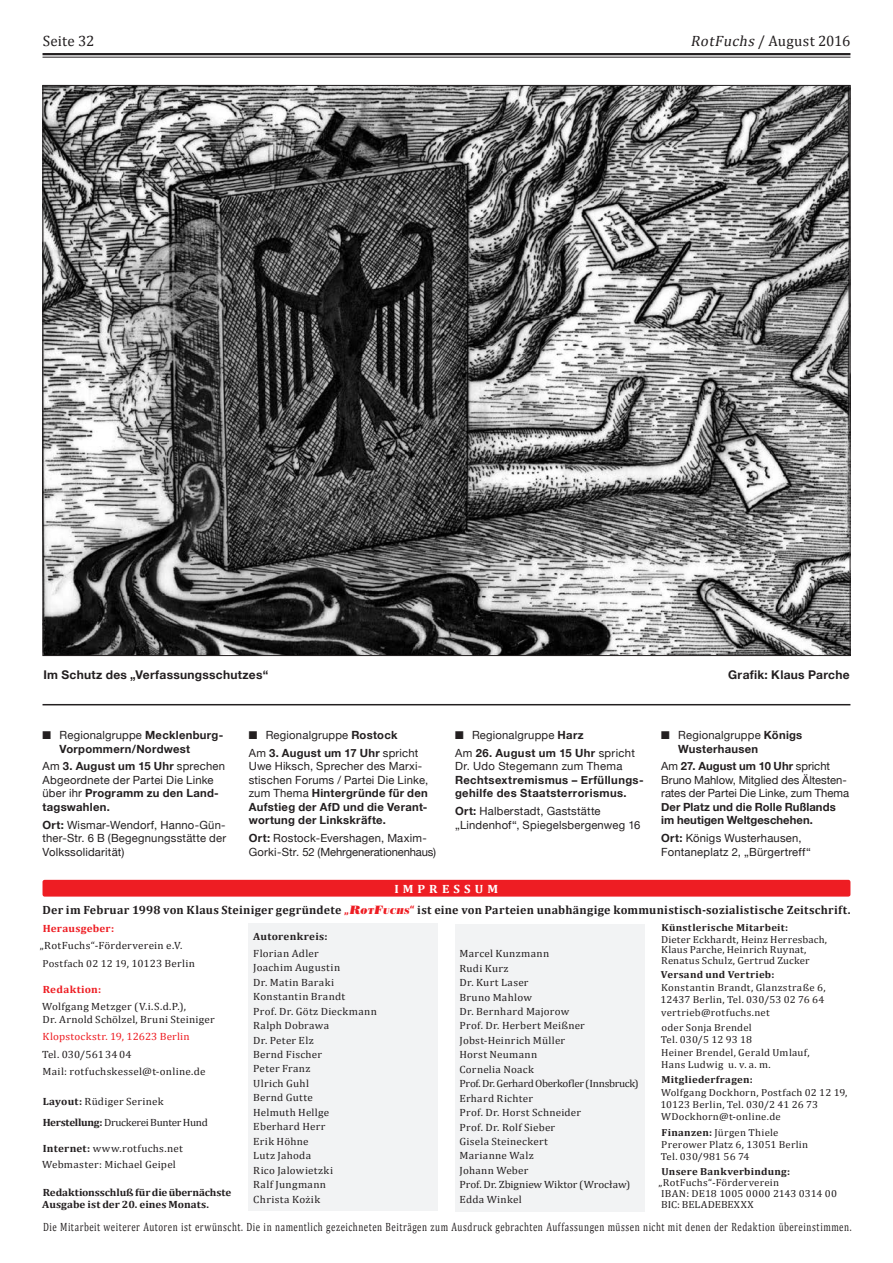
<style>
.page{position:relative;width:893px;height:1263px;background:#fff}
.page>*{position:absolute;margin:0;border:0;box-sizing:border-box;transform-origin:0 0}
.t1{font:15px "Cambria";letter-spacing:.005em;color:#231f20}
.t2{font:12px "Cambria";letter-spacing:.06em;color:#231f20;scale:.75 1}
.t3{font:700 12px/21.9px "Cambria";letter-spacing:.025em;color:#231f20;text-align:center}
.t4{font:700 12px "Helvetica Neue";letter-spacing:.025em;color:#231f20}
.t5{font:11.25px/13.5px "Helvetica Neue";letter-spacing:.015em;color:#231f20}
.t6{font:700 11.25px/13.5px "Helvetica Neue";letter-spacing:.025em;color:#231f20}
.t7{font:11.25px/13.5px "Helvetica Neue";letter-spacing:-.005em;color:#231f20}
.t8{font:700 11.25px/13.5px "Helvetica Neue";letter-spacing:.005em;color:#231f20}
.t9{font:10.5px/14.4px "Cambria";letter-spacing:.02em;color:#231f20;scale:1.06 1}
.t10{font:700 10.5px/12.6px "Cambria";letter-spacing:-.005em;color:#231f20;scale:1.06 1}
.t11{font:10.5px/21.1px "Cambria";letter-spacing:-.015em;color:#231f20;scale:1.06 1}
.t12{font:10.5px "Cambria";letter-spacing:.015em;color:#ee1d23;scale:1.06 1}
.t13{font:700 10.5px "Cambria";letter-spacing:.02em;color:#ee1d23;scale:1.06 1}
.t14{font:700 10.5px "Cambria";letter-spacing:.03em;color:#231f20;scale:1.06 1}
.t15{font:10.2px/12.3px "Cambria";letter-spacing:.015em;color:#231f20;scale:1.06 1}
.t16{font:700 10.2px "Cambria";letter-spacing:.025em;color:#231f20;scale:1.06 1}
.s1{font-style:italic}
.s2{font-weight:400}
.s3{font-weight:700}
.s4{color:#fff}
.s5{color:#ee1d23}
.s6{font-family:"Bodoni Std Poster";font-weight:400;font-style:italic;color:#ee1d23}
.s7{font-family:"Bodoni Std Poster";font-weight:400;font-style:italic;font-size:8.4px;color:#ee1d23}
.s8{font-size:10.5px}
</style>
<div class="page">
<hr style="left:43px;top:53px;width:807px;height:2px;background:#231f20">
<hr style="left:43px;top:57px;width:807px;height:1px;background:#231f20">
<div style="left:43px;top:880px;width:807px;height:16px;background:#ee1d23;border-radius:2px"></div>
<div style="left:249px;top:923px;width:189px;height:288px;background:#f2f3f4"></div>
<div style="left:455px;top:924px;width:189px;height:287px;background:#f2f3f4"></div>
<img style="left:45px;top:87px;width:803px;height:567px">
<hr style="left:43px;top:704px;width:807px;height:1px;background:#231f20">
<h1 class="t1" style="left:43px;top:32px;width:53px">Seite 32</h1>
<h1 class="t1" style="left:690px;top:32px;width:161px"><span class="s1">RotFuchs</span>/ August 2016</h1>
<p class="t4" style="left:43px;top:666px;width:226px">Im Schutz des „Verfassungsschutzes“</p>
<p class="t4" style="left:728px;top:666px;width:123px">Grafik: Klaus Parche</p>
<p class="t6" style="left:60px;top:729px;width:165px;text-indent:-17px">■ <span class="s2">Regionalgruppe</span> Mecklenburg-<br>Vorpommern/Nordwest</p>
<p class="t5" style="left:43px;top:760px;width:184px">Am <span class="s3">3. August um 15 Uhr</span> sprechen<br>Abgeordnete der Partei Die Linke über ihr <span class="s3">Programm zu den Land&shy;tagswahlen.</span></p>
<p class="t5" style="left:43px;top:819px;width:185px;text-align:justify"><span class="s3">Ort:</span> Wismar-Wendorf, Hanno-Gün&shy;ther-Str. 6 B (Begegnungsstätte der Volkssolidarität)</p>
<p class="t5" style="left:249px;top:727px;width:171px;line-height:17.7px">■ Regionalgruppe <span class="s3">Rostock<br></span>Am <span class="s3">3. August um 17 Uhr</span> spricht</p>
<p class="t6" style="left:249px;top:760px;width:181px"><span class="s2">Uwe Hiksch, Sprecher des Marxi&shy;stischen Forums / Partei Die Linke, zum Thema</span> Hintergründe für den<br>Aufstieg der AfD und die Verant&shy;wortung der Linkskräfte.</p>
<p class="t5" style="left:249px;top:832px;width:189px"><span class="s3">Ort:</span> Rostock-Evershagen, Maxim-<br>Gorki-Str. 52 (Mehrgenerationenhaus)</p>
<p class="t5" style="left:455px;top:727px;width:181px;line-height:17.7px">■ Regionalgruppe <span class="s3">Harz<br></span>Am <span class="s3">26. August um 15 Uhr</span> spricht</p>
<p class="t5" style="left:455px;top:760px;width:169px">Dr. Udo Stegemann zum Thema</p>
<p class="t6" style="left:455px;top:773px;width:190px">Rechtsextremismus – Erfüllungs&shy;gehilfe des Staatsterrorismus.</p>
<p class="t5" style="left:455px;top:805px;width:187px"><span class="s3">Ort:</span> Halberstadt, Gaststätte „Lindenhof“, Spiegelsbergenweg 16</p>
<p class="t6" style="left:678px;top:729px;width:126px;text-indent:-17px">■ <span class="s2">Regionalgruppe</span> Königs<br>Wusterhausen</p>
<p class="t7" style="left:661px;top:760px;width:189px">Am <span class="s3">27. August um 10 Uhr</span> spricht<br>Bruno Mahlow, Mitglied des Ältesten&shy;rates der Partei Die Linke, zum Thema</p>
<p class="t8" style="left:661px;top:800px;width:176px">Der Platz und die Rolle Rußlands im heutigen Weltgeschehen.</p>
<p class="t5" style="left:661px;top:832px;width:151px"><span class="s3">Ort:</span> Königs Wusterhausen,<br>Fontaneplatz 2, „Bürgertreff“</p>
<p class="t3" style="left:43px;top:877px;width:809px"><span class="s4">IMPRESSUM<br></span>Der im Februar 1998 von Klaus Steiniger gegründete <span class="s5">„</span><span class="s6">R</span><span class="s7">OT</span><span class="s6">F</span><span class="s7">UCHS</span><span class="s5">“</span> ist eine von Parteien unabhängige kommunistisch-sozialistische Zeitschrift.</p>
<p class="t14" style="left:253px;top:930px;width:72px">Autorenkreis:</p>
<p class="t9" style="left:253px;top:946px;width:118px">Florian Adler<br>Joachim Augustin<br>Dr. Matin Baraki<br>Konstantin Brandt<br>Prof. Dr. Götz Dieckmann<br>Ralph Dobrawa<br>Dr. Peter Elz<br>Bernd Fischer<br>Peter Franz<br>Ulrich Guhl<br>Bernd Gutte<br>Helmuth Hellge<br>Eberhard Herr<br>Erik Höhne<br>Lutz Jahoda<br>Rico Jalowietzki<br>Ralf Jungmann<br>Christa Kożik</p>
<p class="t9" style="left:459px;top:946px;width:171px">Marcel Kunzmann<br>Rudi Kurz<br>Dr. Kurt Laser<br>Bruno Mahlow<br>Dr. Bernhard Majorow<br>Prof. Dr. Herbert Meißner<br>Jobst-Heinrich Müller<br>Horst Neumann<br>Cornelia Noack<br>Prof. Dr. Gerhard Oberkofler (Innsbruck)<br>Erhard Richter<br>Prof. Dr. Horst Schneider<br>Prof. Dr. Rolf Sieber<br>Gisela Steineckert<br>Marianne Walz<br>Johann Weber<br>Prof. Dr. Zbigniew Wiktor (Wrocław)<br>Edda Winkel</p>
<p class="t16" style="left:661px;top:922px;width:121px">Künstlerische Mitarbeit:</p>
<p class="t15" style="left:661px;top:934px;width:158px;line-height:10.5px">Dieter Eckhardt, Heinz Herresbach,<br>Klaus Parche, Heinrich Ruynat,<br>Renatus Schulz, Gertrud Zucker</p>
<p class="t16" style="left:661px;top:969px;width:109px">Versand und Vertrieb:</p>
<p class="t15" style="left:660px;top:981px;width:157px;text-align:justify">Konstantin Brandt, Glanzstraße 6, 12437 Berlin, Tel. 030/53 02 76 64 vertrieb@rotfuchs.net</p>
<p class="t15" style="left:661px;top:1022px;width:142px">oder Sonja Brendel<br>Tel. 030/5 12 93 18<br>Heiner Brendel, Gerald Umlauf,<br>Hans Ludwig u. v. a. m.</p>
<p class="t16" style="left:661px;top:1073px;width:88px">Mitgliederfragen:</p>
<p class="t15" style="left:660px;top:1086px;width:178px">Wolfgang Dockhorn, Postfach 02 12 19,<br>10123 Berlin, Tel. 030/2 41 26 73<br>WDockhorn@t-online.de</p>
<p class="t15" style="left:661px;top:1126px;width:141px"><span class="s3">Finanzen:</span> Jürgen Thiele<br>Prerower Platz 6, 13051 Berlin<br>Tel. 030/981 56 74</p>
<p class="t16" style="left:661px;top:1165px;width:123px">Unsere Bankverbindung:</p>
<p class="t15" style="left:659px;top:1177px;width:170px;line-height:11.2px">„RotFuchs“-Förderverein<br>IBAN: DE18 1005 0000 2143 0314 00<br>BIC: BELADEBEXXX</p>
<p class="t13" style="left:43px;top:921px;width:69px">Herausgeber:</p>
<p class="t9" style="left:40px;top:938px;width:136px">„RotFuchs“-Förderverein e.V.</p>
<p class="t15" style="left:42px;top:957px;width:145px">Postfach 02 12 19<span class="s8">, 10123 Berlin</span></p>
<p class="t13" style="left:43px;top:983px;width:57px">Redaktion:</p>
<p class="t9" style="left:42px;top:1000px;width:164px;line-height:12.6px">Wolfgang Metzger (V.i.S.d.P.),<br>Dr. Arnold Schölzel, Bruni Steiniger</p>
<p class="t12" style="left:42px;top:1030px;width:141px">Klopstockstr. 19, 12623 Berlin</p>
<p class="t9" style="left:42px;top:1045px;width:156px;line-height:17.5px">Tel. 030/5613404<br>Mail: rotfuchskessel@t-online.de</p>
<p class="t11" style="left:43px;top:1091px;width:157px"><span class="s3">Layout:</span> Rüdiger Serinek<br><span class="s3">Herstellung:</span> Druckerei Bunter Hund</p>
<p class="t9" style="left:42px;top:1141px;width:134px;line-height:16px"><span class="s3">Internet:</span> www.rotfuchs.net<br>Webmaster: Michael Geipel</p>
<p class="t10" style="left:42px;top:1186px;width:180px">Redaktionsschluß für die übernächste<br>Ausgabe ist der 20. eines Monats.</p>
<p class="t2" style="left:43px;top:1219px;width:1079px">Die Mitarbeit weiterer Autoren ist erwünscht. Die in namentlich gezeichneten Beiträgen zum Ausdruck gebrachten Auffassungen müssen nicht mit denen der Redaktion übereinstimmen.</p>
</div>
